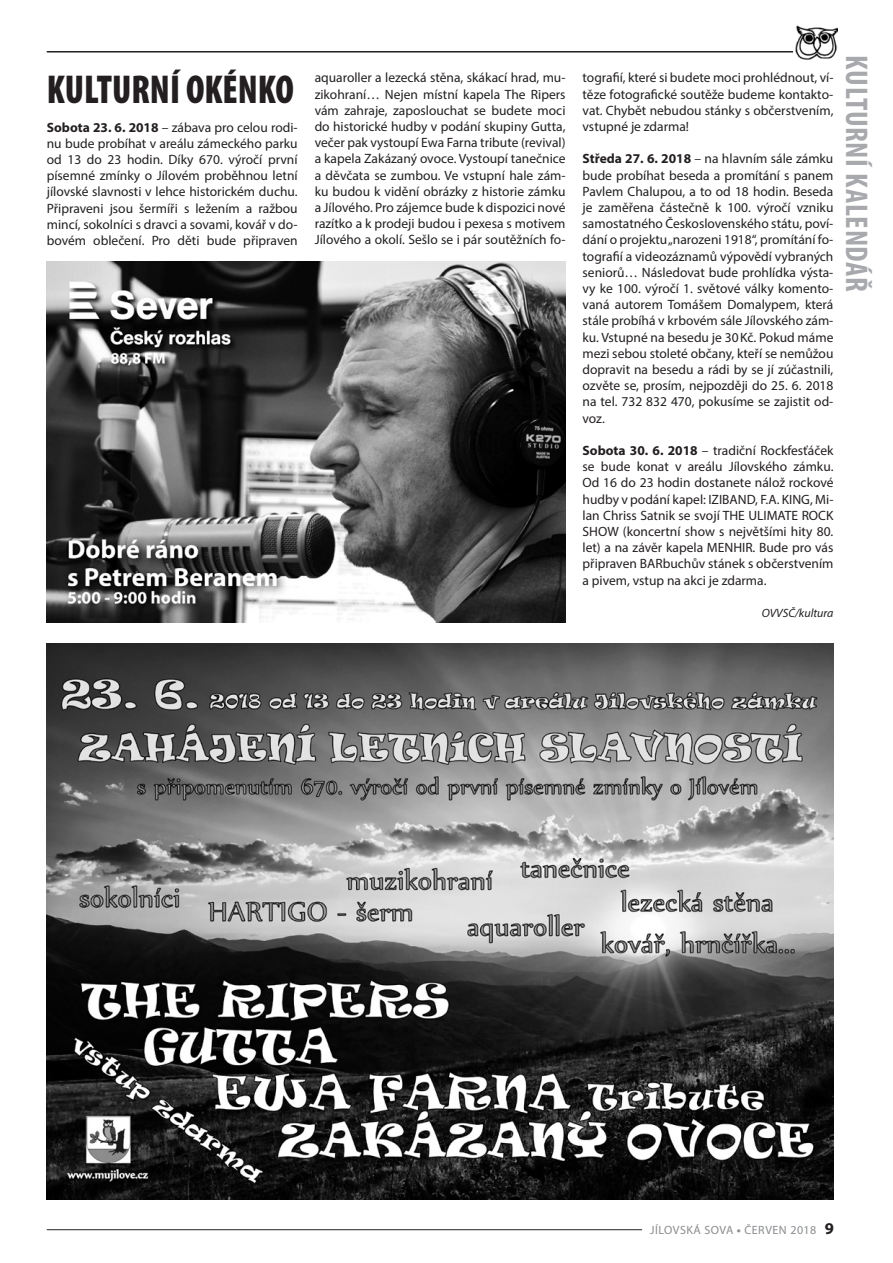
<style>
.page{position:relative;width:893px;height:1263px;background:#fff}
.page>*{position:absolute;margin:0;border:0;box-sizing:border-box;transform-origin:0 0}
.t1{font:900 condensed 40.5px "Myriad Pro";color:#231f20;scale:.92 1}
.t2{font:700 condensed 31.5px "Myriad Pro";letter-spacing:.02em;color:#a8a9ad}
.t3{font:13.5px/16.2px "Myriad Pro";color:#231f20;text-align:justify}
.t4{font:12px "Myriad Pro";letter-spacing:.04em;color:#8a8c8f}
.t5{font:italic 12px "Myriad Pro";color:#231f20}
.s1{font-weight:700}
.s2{font-weight:700;font-size:16.5px;color:#231f20}
</style>
<div class="page">
<hr style="left:47px;top:1229px;width:595px;height:1px;background:#231f20">
<hr style="left:47px;top:51px;width:746px;height:2px;background:#231f20">
<img style="left:796px;top:26px;width:42px;height:34px">
<img style="left:47px;top:644px;width:786px;height:555px">
<img style="left:47px;top:261px;width:519px;height:362px">
<h1 class="t1" style="left:47px;top:63px;width:270px">KULTURNÍ OKÉNKO</h1>
<p class="t3" style="left:47px;top:119px;width:252px"><span class="s1">Sobota 23. 6. 2018</span> – zábava pro celou rodi&shy;nu bude probíhat v areálu zámeckého parku od 13 do 23 hodin. Díky 670. výročí první písemné zmínky o Jílovém proběhnou letní jílovské slavnosti v lehce historickém duchu.<br>Připraveni jsou šermíři s ležením a ražbou mincí, sokolníci s dravci a sovami, kovář v do&shy;bovém oblečení. Pro děti bude připraven</p>
<p class="t3" style="left:315px;top:70px;width:252px">aquaroller a lezecká stěna, skákací hrad, mu&shy;zikohraní… Nejen místní kapela The Ripers vám zahraje, zaposlouchat se budete moci do historické hudby v podání skupiny Gutta, večer pak vystoupí Ewa Farna tribute (revival) a kapela Zakázaný ovoce. Vystoupí tanečnice a děvčata se zumbou. Ve vstupní hale zám&shy;ku budou k vidění obrázky z historie zámku a Jílového. Pro zájemce bude k dispozici nové razítko a k prodeji budou i pexesa s motivem Jílového a okolí. Sešlo se i pár soutěžních fo-</p>
<p class="t3" style="left:583px;top:70px;width:252px">tografií, které si budete moci prohlédnout, ví&shy;těze fotografické soutěže budeme kontakto&shy;vat. Chybět nebudou stánky s občerstvením, vstupné je zdarma!</p>
<p class="t3" style="left:583px;top:151px;width:252px"><span class="s1">Středa 27. 6. 2018</span> – na hlavním sále zámku bude probíhat beseda a promítání s panem Pavlem Chalupou, a to od 18 hodin. Beseda je zaměřena částečně k 100. výročí vzniku samostatného Československého státu, poví&shy;dání o projektu „narozeni 1918“, promítání fo&shy;tografií a videozáznamů výpovědí vybraných seniorů… Následovat bude prohlídka výsta&shy;vy ke 100. výročí 1. světové války komento&shy;vaná autorem Tomášem Domalypem, která stále probíhá v krbovém sále Jílovského zám&shy;ku. Vstupné na besedu je 30Kč. Pokud máme mezi sebou stoleté občany, kteří se nemůžou dopravit na besedu a rádi by se jí zúčastnili, ozvěte se, prosím, nejpozději do 25. 6. 2018 na tel. 732 832 470, pokusíme se zajistit od&shy;voz.</p>
<p class="t3" style="left:583px;top:442px;width:252px"><span class="s1">Sobota 30. 6. 2018</span> – tradiční Rockfesťáček se bude konat v areálu Jílovského zámku.<br>Od 16 do 23 hodin dostanete nálož rockové hudby v podání kapel: IZIBAND, F.A. KING, Mi&shy;lan Chriss Satnik se svojí THE ULIMATE ROCK SHOW (koncertní show s největšími hity 80. let) a na závěr kapela MENHIR. Bude pro vás připraven BARbuchův stánek s občerstvením a pivem, vstup na akci je zdarma.</p>
<p class="t5" style="left:762px;top:606px;width:73px">OVVSČ/kultura</p>
<h2 class="t2" style="left:876px;top:55px;width:238px;rotate:90deg">KULTURNÍ KALENDÁŘ</h2>
<p class="t4" style="left:650px;top:1222px;width:185px">JÍLOVSKÁ SOVA <span class="s1">•</span> ČERVEN 2018 <span class="s2">9</span></p>
</div>
